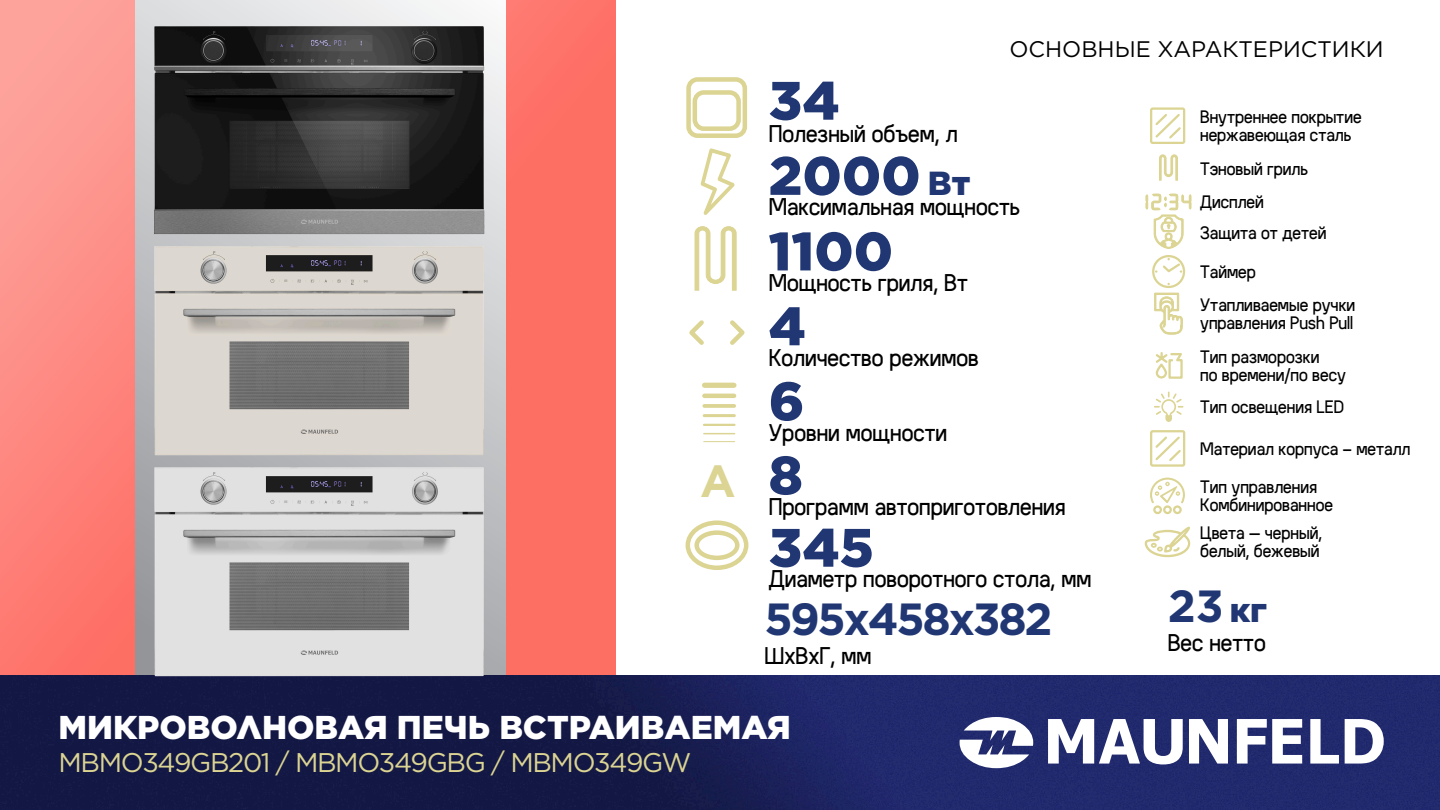
<style>
.page{position:relative;width:1440px;height:810px;background:#fff}
.page>*{position:absolute;margin:0;border:0;box-sizing:border-box;transform-origin:0 0}
.t1{font:900 54px "Gotham";color:#213773}
.t2{font:700 45px "Gotham";letter-spacing:-.05em;color:#213773}
.t3{font:700 45px "Gotham";color:#dbd492}
.t4{font:900 33px "Gotham";color:#fff}
.t5{font:27px "Gotham";letter-spacing:-.05em;color:#dbd492}
.t6{font:24.15px "Maunfeld";color:#000}
.t7{font:22.5px "Gotham";color:#000}
.t8{font:18px/18px "Maunfeld";color:#000}
.s1{font-size:33.38px}
.s2{font-weight:900;font-size:33.38px}
</style>
<div class="page">
<img style="left:0;top:0;width:616px;height:675px">
<svg style="left:135px;top:0;width:371px;height:675px;background:#cccdcf"></svg>
<img style="left:0;top:675px;width:1440px;height:135px">
<img style="left:145px;top:12px;width:349px;height:220px">
<svg style="left:960px;top:717px;width:424px;height:51px"></svg>
<svg style="left:1154px;top:392px;width:29px;height:30px"></svg>
<svg style="left:1150px;top:107px;width:36px;height:37px"></svg>
<svg style="left:1150px;top:430px;width:36px;height:37px"></svg>
<svg style="left:701px;top:148px;width:34px;height:67px"></svg>
<svg style="left:1145px;top:527px;width:45px;height:30px"></svg>
<div style="left:686px;top:77px;width:61px;height:61px;border:4px solid #dbd492;border-radius:9px"></div>
<div style="left:693px;top:90px;width:48px;height:41px;border:4px solid #dbd492;border-radius:9px"></div>
<svg style="left:694px;top:226px;width:43px;height:65px"></svg>
<svg style="left:1159px;top:154px;width:19px;height:27px"></svg>
<div style="left:686px;top:520px;width:62px;height:50px;border:4px solid #dbd492;border-radius:50%"></div>
<div style="left:694px;top:530px;width:46px;height:30px;border:4px solid #dbd492;border-radius:50%"></div>
<svg style="left:689px;top:320px;width:15px;height:25px"></svg>
<svg style="left:730px;top:320px;width:15px;height:25px"></svg>
<svg style="left:1145px;top:193px;width:47px;height:56px"></svg>
<div style="left:1152px;top:255px;width:33px;height:33px;border:2px solid #dbd492;border-radius:50%"></div>
<svg style="left:1156px;top:259px;width:26px;height:14px"></svg>
<svg style="left:1154px;top:292px;width:29px;height:43px"></svg>
<svg style="left:1155px;top:352px;width:28px;height:27px"></svg>
<hr style="left:704px;top:441px;width:31px;height:1px;background:#dbd492">
<hr style="left:704px;top:433px;width:31px;height:1px;background:#dbd492">
<hr style="left:704px;top:424px;width:30px;height:2px;background:#dbd492">
<hr style="left:704px;top:414px;width:30px;height:3px;background:#dbd492">
<svg style="left:704px;top:404px;width:30px;height:4px"></svg>
<hr style="left:704px;top:394px;width:30px;height:4px;background:#dbd492">
<div style="left:705px;top:383px;width:29px;height:5px;background:#dbd492"></div>
<svg style="left:1150px;top:478px;width:35px;height:25px"></svg>
<div style="left:1163px;top:505px;width:9px;height:9px;border:2px solid #dbd492;border-radius:50%"></div>
<div style="left:1153px;top:505px;width:9px;height:9px;border:2px solid #dbd492;border-radius:50%"></div>
<div style="left:1173px;top:505px;width:9px;height:9px;border:2px solid #dbd492;border-radius:50%"></div>
<img style="left:145px;top:232px;width:349px;height:222px">
<img style="left:145px;top:454px;width:349px;height:234px">
<p class="t3" style="left:700px;top:451px;width:37px">A</p>
<p class="t7" style="left:1009px;top:35px;width:376px">ОСНОВНЫЕ ХАРАКТЕРИСТИКИ</p>
<p class="t1" style="left:769px;top:63px;width:73px">34</p>
<p class="t1" style="left:769px;top:139px;width:204px">2000 <span class="s1">Вт</span></p>
<p class="t1" style="left:769px;top:214px;width:126px">1100</p>
<p class="t1" style="left:769px;top:289px;width:39px">4</p>
<p class="t6" style="left:769px;top:120px;width:190px">Полезный объем, л</p>
<p class="t6" style="left:769px;top:193px;width:253px">Максимальная мощность</p>
<p class="t6" style="left:769px;top:269px;width:201px">Мощность гриля, Вт</p>
<p class="t6" style="left:769px;top:344px;width:212px">Количество режимов</p>
<p class="t1" style="left:769px;top:364px;width:37px">6</p>
<p class="t6" style="left:769px;top:419px;width:180px">Уровни мощности</p>
<p class="t1" style="left:769px;top:438px;width:36px">8</p>
<p class="t1" style="left:769px;top:510px;width:107px">345</p>
<p class="t2" style="left:764px;top:589px;width:290px">595х458х382</p>
<p class="t6" style="left:769px;top:493px;width:299px">Программ автоприготовления</p>
<p class="t6" style="left:769px;top:565px;width:324px">Диаметр поворотного стола, мм</p>
<p class="t6" style="left:764px;top:642px;width:109px">ШхВхГ, мм</p>
<p class="t8" style="left:1200px;top:108px;width:163px">Внутреннее покрытие нержавеющая сталь</p>
<p class="t8" style="left:1200px;top:159px;width:109px">Тэновый гриль</p>
<p class="t8" style="left:1200px;top:193px;width:65px">Дисплей</p>
<p class="t8" style="left:1200px;top:223px;width:128px">Защита от детей</p>
<p class="t8" style="left:1200px;top:262px;width:57px">Таймер</p>
<p class="t8" style="left:1200px;top:296px;width:157px">Утапливаемые ручки управления Push Pull</p>
<p class="t8" style="left:1200px;top:347px;width:121px">Тип разморозки</p>
<p class="t8" style="left:1200px;top:365px;width:147px">по времени/по весу</p>
<p class="t8" style="left:1200px;top:398px;width:145px">Тип освещения LED</p>
<p class="t8" style="left:1200px;top:440px;width:212px">Материал корпуса - металл</p>
<p class="t8" style="left:1200px;top:478px;width:134px">Тип управления<br>Комбинированное</p>
<p class="t8" style="left:1200px;top:524px;width:123px">Цвета – черный, белый, бежевый</p>
<p class="t2" style="left:1168px;top:576px;width:101px">23 <span class="s2">кг</span></p>
<p class="t6" style="left:1168px;top:629px;width:100px">Вес нетто</p>
<p class="t4" style="left:58px;top:705px;width:734px">МИКРОВОЛНОВАЯ ПЕЧЬ ВСТРАИВАЕМАЯ</p>
<p class="t5" style="left:58px;top:745px;width:634px">MBMO349GB201 / MBMO349GBG / MBMO349GW</p>
</div>
